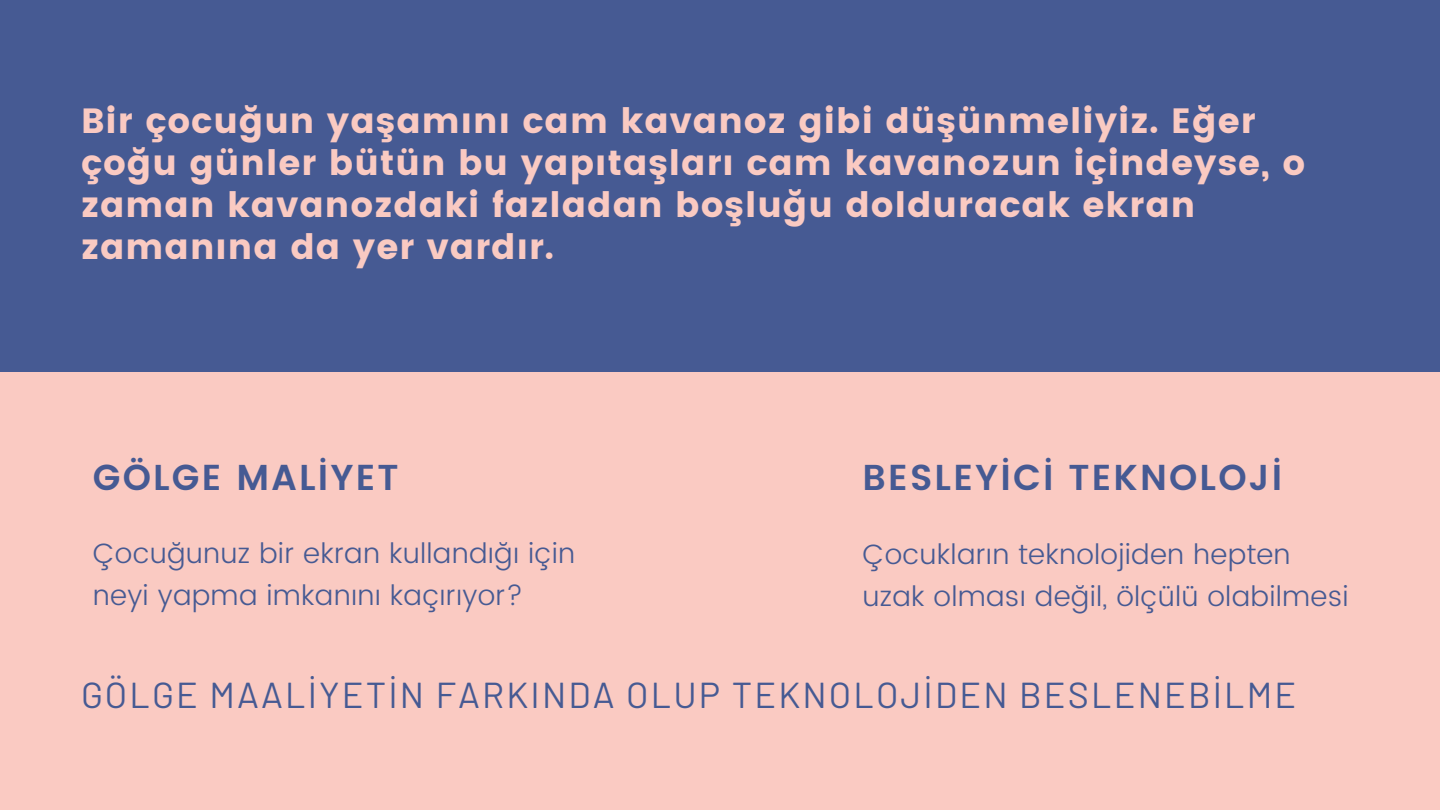
<style>
.page{position:relative;width:1440px;height:810px;background:#465a93}
.page>*{position:absolute;margin:0;border:0;box-sizing:border-box;transform-origin:0 0}
.t1{font:36px "Barlow";letter-spacing:.06em;color:#465a93}
.t2{font:600 36px "Poppins";letter-spacing:.06em;color:#465a93}
.t3{font:35px/42px "Poppins";letter-spacing:.03em;color:#facac2}
.t4{font:300 28px/42px "Poppins";letter-spacing:.01em;color:#465a93}
</style>
<div class="page">
<div style="left:0;top:372px;width:1440px;height:438px;background:#facac2"></div>
<p class="t3" style="left:81px;top:100px;width:1226px">Bir çocuğun yaşamını cam kavanoz gibi düşünmeliyiz. Eğer çoğu günler bütün bu yapıtaşları cam kavanozun içindeyse, o zaman kavanozdaki fazladan boşluğu dolduracak ekran zamanına da yer vardır.</p>
<p class="t2" style="left:93px;top:456px;width:307px">GÖLGE MALİYET</p>
<p class="t4" style="left:93px;top:533px;width:484px">Çocuğunuz bir ekran kullandığı için neyi yapma imkanını kaçırıyor?</p>
<p class="t2" style="left:863px;top:456px;width:421px">BESLEYİCİ TEKNOLOJİ</p>
<p class="t4" style="left:863px;top:533px;width:488px">Çocukların teknolojiden hepten uzak olması değil, ölçülü olabilmesi</p>
<p class="t1" style="left:81px;top:672px;width:1217px">GÖLGE MAALİYETİN FARKINDA OLUP TEKNOLOJİDEN BESLENEBİLME</p>
</div>
